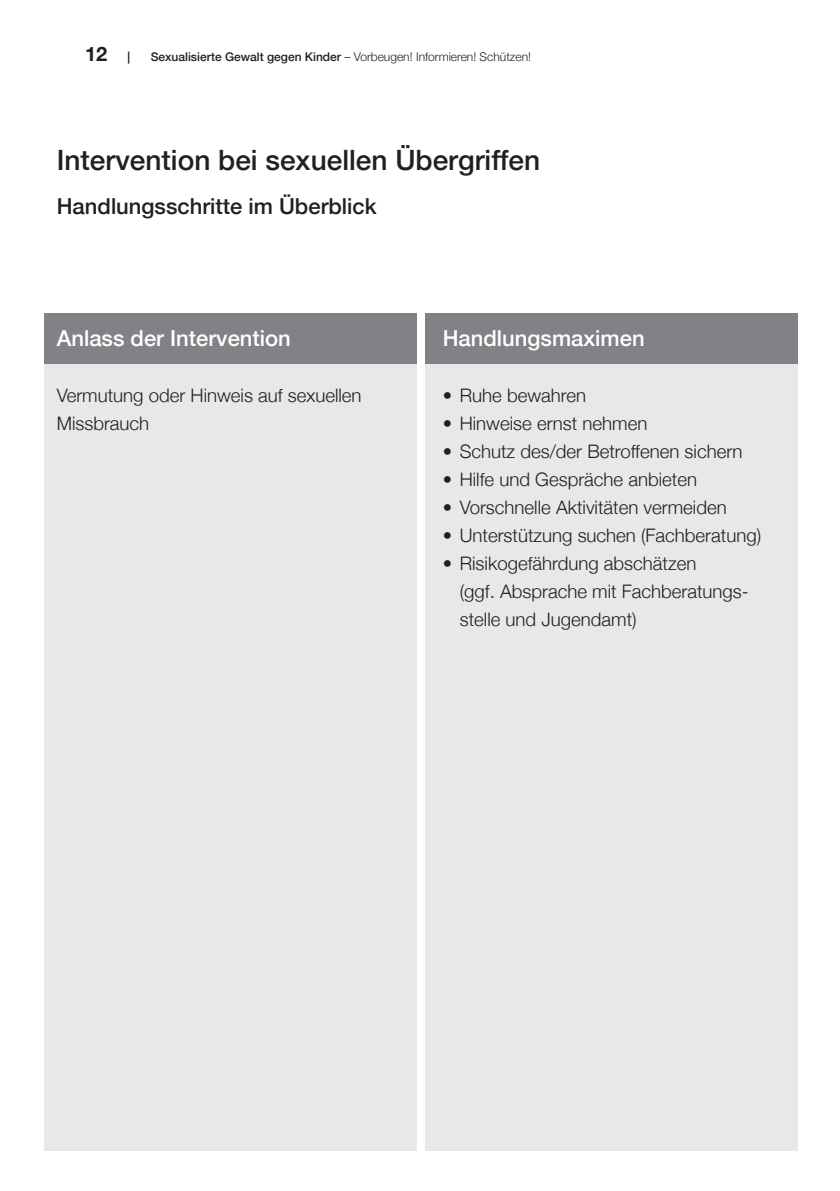
<style>
.page{position:relative;width:840px;height:1191px;background:#fff}
.page>*{position:absolute;margin:0;border:0;box-sizing:border-box;transform-origin:0 0}
.t1{font:500 28px "Helvetica Neue";color:#231f20}
.t2{font:500 22px "Helvetica Neue";color:#fff}
.t3{font:500 22px "Helvetica Neue";color:#231f20}
.t4{font:700 20px "Helvetica Neue";color:#231f20}
.t5{font:300 18.6px/28px "Helvetica Neue";color:#231f20}
.t6{font:300 12px "Helvetica Neue";color:#231f20}
.s1{font-weight:500;font-size:12px}
.s2{font-weight:500}
</style>
<div class="page">
<div style="left:425px;top:363px;width:372px;height:787px;background:#e7e8e9"></div>
<div style="left:44px;top:363px;width:372px;height:787px;background:#e7e8e9"></div>
<div style="left:425px;top:313px;width:372px;height:50px;background:#808285"></div>
<div style="left:44px;top:313px;width:372px;height:50px;background:#808285"></div>
<p class="t4" style="left:85px;top:47px;width:46px">12 <span class="s1">|</span></p>
<p class="t6" style="left:151px;top:49px;width:381px"><span class="s2">Sexualisierte Gewalt gegen Kinder</span> – Vorbeugen! Informieren! Schützen!</p>
<h1 class="t1" style="left:57px;top:143px;width:484px">Intervention bei sexuellen Übergriffen</h1>
<p class="t3" style="left:57px;top:193px;width:321px">Handlungsschritte im Überblick</p>
<p class="t2" style="left:57px;top:324px;width:235px">Anlass der Intervention</p>
<p class="t5" style="left:57px;top:380px;width:306px">Vermutung oder Hinweis auf sexuellen<br>Missbrauch</p>
<p class="t2" style="left:442px;top:324px;width:203px">Handlungsmaximen</p>
<p class="t5" style="left:442px;top:380px;width:145px">• Ruhe bewahren</p>
<p class="t5" style="left:442px;top:408px;width:206px">• Hinweise ernst nehmen</p>
<p class="t5" style="left:442px;top:436px;width:301px">• Schutz des/der Betroffenen sichern</p>
<p class="t5" style="left:442px;top:464px;width:256px">• Hilfe und Gespräche anbieten</p>
<p class="t5" style="left:442px;top:492px;width:285px">• Vorschnelle Aktivitäten vermeiden</p>
<p class="t5" style="left:442px;top:520px;width:320px">• Unterstützung suchen (Fachberatung)</p>
<p class="t5" style="left:459px;top:548px;width:290px;text-indent:-17px">• Risikogefährdung abschätzen<br>(ggf. Absprache mit Fachberatungs&shy;stelle und Jugendamt)</p>
</div>
